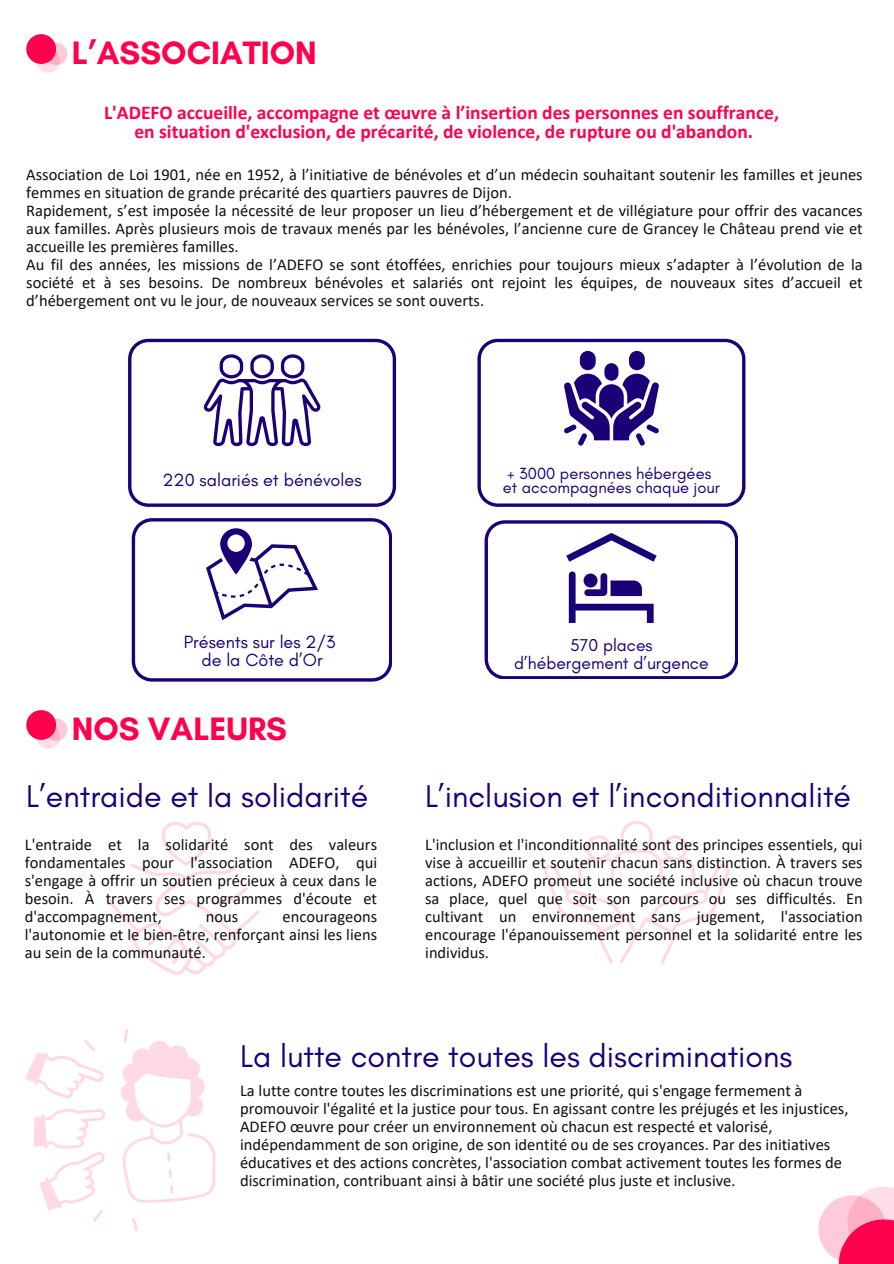
<style>
.page{position:relative;width:894px;height:1264px;background:#fff}
.page>*{position:absolute;margin:0;border:0;box-sizing:border-box;transform-origin:0 0}
.t1{font:700 33px "Glacial Indifference";color:#ff004d}
.t2{font:32.1px "Glacial Indifference";color:#1a0177}
.t3{font:700 19.5px/19.2px "Calibri";color:#ff004d;text-align:center}
.t4{font:18px/18px "Glacial Indifference";color:#1a0177;text-align:center}
.t5{font:17.55px/18px "Glacial Indifference";color:#1a0177;text-align:center}
.t6{font:16.5px/18px "Calibri";color:#100f0d;text-align:justify}
.t7{font:16.5px "Glacial Indifference";color:#1a0177}
</style>
<div class="page">
<svg style="left:544px;top:821px;width:186px;height:142px"></svg>
<svg style="left:132px;top:1218px;width:6px;height:13px"></svg>
<svg style="left:34px;top:1109px;width:71px;height:112px"></svg>
<svg style="left:25px;top:1040px;width:79px;height:58px"></svg>
<svg style="left:121px;top:1029px;width:95px;height:173px"></svg>
<div style="left:26px;top:710px;width:30px;height:30px;background:#ff004d;border-radius:50%"></div>
<svg style="left:36px;top:725px;width:24px;height:23px"></svg>
<svg style="left:45px;top:718px;width:22px;height:23px"></svg>
<div style="left:26px;top:34px;width:30px;height:30px;background:#ff004d;border-radius:50%"></div>
<svg style="left:36px;top:49px;width:24px;height:24px"></svg>
<svg style="left:45px;top:43px;width:22px;height:22px"></svg>
<svg style="left:106px;top:822px;width:154px;height:152px"></svg>
<svg style="left:818px;top:1186px;width:75px;height:77px"></svg>
<svg style="left:128px;top:339px;width:268px;height:167px"></svg>
<svg style="left:477px;top:339px;width:268px;height:167px"></svg>
<svg style="left:484px;top:520px;width:253px;height:159px"></svg>
<svg style="left:132px;top:518px;width:260px;height:163px"></svg>
<p class="t1" style="left:72px;top:32px;width:246px">L’ASSOCIATION</p>
<p class="t3" style="left:104px;top:104px;width:676px">L'ADEFO accueille, accompagne et œuvre à l’insertion des personnes en souffrance, en situation d'exclusion, de précarité, de violence, de rupture ou d'abandon.</p>
<h4 class="t6" style="left:26px;top:167px;width:837px">Association de Loi 1901, née en 1952, à l’initiative de bénévoles et d’un médecin souhaitant soutenir les familles et jeunes femmes en situation de grande précarité des quartiers pauvres de Dijon.</h4>
<p class="t6" style="left:26px;top:203px;width:837px">Rapidement, s’est imposée la nécessité de leur proposer un lieu d’hébergement et de villégiature pour offrir des vacances aux familles. Après plusieurs mois de travaux menés par les bénévoles, l’ancienne cure de Grancey le Château prend vie et accueille les premières familles.</p>
<h4 class="t6" style="left:26px;top:257px;width:837px">Au fil des années, les missions de l’ADEFO se sont étoffées, enrichies pour toujours mieux s’adapter à l’évolution de la société et à ses besoins. De nombreux bénévoles et salariés ont rejoint les équipes, de nouveaux sites d’accueil et d’hébergement ont vu le jour, de nouveaux services se sont ouverts.</h4>
<p class="t4" style="left:162px;top:471px;width:200px">220 salariés et bénévoles</p>
<p class="t7" style="left:507px;top:463px;width:205px">+ 3000 personnes hébergées</p>
<h1 class="t7" style="left:502px;top:477px;width:218px">et accompagnées chaque jour</h1>
<p class="t4" style="left:184px;top:632px;width:153px">Présents sur les 2/3 de la Côte d’Or</p>
<p class="t1" style="left:72px;top:708px;width:217px">NOS VALEURS</p>
<h1 class="t2" style="left:26px;top:777px;width:343px">L’entraide et la solidarité</h1>
<h3 class="t6" style="left:25px;top:836px;width:354px">L'entraide et la solidarité sont des valeurs fondamentales pour l'association ADEFO, qui s'engage à offrir un soutien précieux à ceux dans le besoin. À travers ses programmes d'écoute et d'accompagnement,</h3>
<h3 class="t6" style="left:25px;top:908px;width:354px;text-indent:257px">encourageons l'autonomie et le bien-être, renforçant ainsi les liens au sein de la communauté.</h3>
<h3 class="t6" style="left:206px;top:908px;width:34px">nous</h3>
<h2 class="t5" style="left:514px;top:635px;width:196px">570 places d’hébergement d’urgence</h2>
<p class="t2" style="left:425px;top:777px;width:427px">L’inclusion et l’inconditionnalité</p>
<p class="t6" style="left:425px;top:836px;width:439px">L'inclusion et l'inconditionnalité sont des principes essentiels, qui vise à accueillir et soutenir chacun sans distinction. À travers ses actions, ADEFO promeut une société inclusive où chacun trouve sa place, quel que soit son parcours ou ses difficultés. En cultivant un environnement sans jugement, l'association encourage l'épanouissement personnel et la solidarité entre les individus.</p>
<p class="t2" style="left:240px;top:1036px;width:554px">La lutte contre toutes les discriminations</p>
<p class="t6" style="left:240px;top:1082px;width:610px;text-align:left">La lutte contre toutes les discriminations est une priorité, qui s'engage fermement à promouvoir l'égalité et la justice pour tous. En agissant contre les préjugés et les injustices, ADEFO œuvre pour créer un environnement où chacun est respecté et valorisé, indépendamment de son origine, de son identité ou de ses croyances. Par des initiatives éducatives et des actions concrètes, l'association combat activement toutes les formes de discrimination, contribuant ainsi à bâtir une société plus juste et inclusive.</p>
</div>
